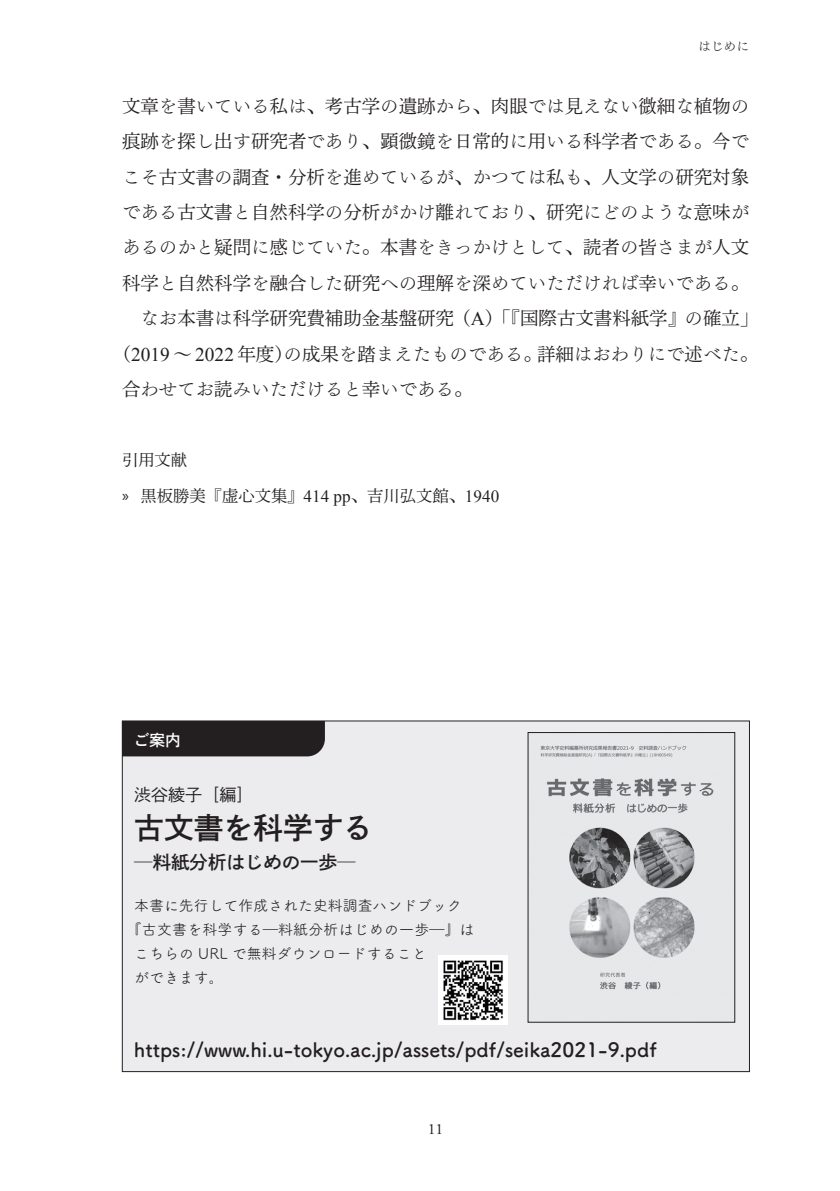
<style>
.page{position:relative;width:840px;height:1191px;background:#fff}
.page>*{position:absolute;margin:0;border:0;box-sizing:border-box;transform-origin:0 0}
.t1{font:29.8px "DNP Shuei Go Gin Std B";color:#231f20}
.t2{font:700 19.8px "Tsuku A Rd Gothic";color:#231f20}
.t3{font:18.4px/35.4px "Tsuku Min Pr 6 N L";color:#231f20;text-align:justify}
.t4{font:18.4px/35.4px "DNP Shuei Min Pr 6 N L";color:#231f20;text-align:justify}
.t5{font:18.4px "DNP Shuei Go Gin Std B";color:#231f20}
.t6{font:17px "DNP Shuei Go Gin Std L";color:#231f20}
.t7{font:16.2px/35.4px "DNP Shuei Min Pr 6 N L";color:#231f20}
.t8{font:15.6px "DNP Shuei Go Gin Std B";color:#fff}
.t9{font:15.6px "Adobe Garamond Pro";color:#231f20}
.t10{font:14.8px "Tsuku A Rd Gothic";letter-spacing:.01em;color:#231f20}
.t11{font:12.8px "Tsuku Min Pr 6 N L";color:#231f20}
.s1{font-family:"Tsuku Min Pr 6 N L"}
.s2{font-family:"DNP Shuei Min Pr 6 N L"}
.s3{font-family:"Times New Roman";font-size:19.4px}
.s4{font-family:"Myriad Pro"}
.s5{font-family:"Times New Roman";font-size:17.2px}
</style>
<div class="page">
<div style="left:122px;top:721px;width:627px;height:350px;background:#ececee"></div>
<div style="left:122px;top:721px;width:203px;height:35px;background:#231f20"></div>
<img style="left:540px;top:745px;width:174px;height:245px">
<img style="left:438px;top:955px;width:69px;height:69px">
<p class="t11" style="left:697px;top:35px;width:53px">はじめに</p>
<p class="t4" style="left:122px;top:85px;width:628px">文章<span class="s1">を</span>書<span class="s1">いている</span>私<span class="s1">は</span>、考古学<span class="s1">の</span>遺跡<span class="s1">から</span>、肉眼<span class="s1">では</span>見<span class="s1">えない</span>微細<span class="s1">な</span>植物<span class="s1">の</span>痕跡<span class="s1">を</span>探<span class="s1">し</span>出<span class="s1">す</span>研究者<span class="s1">であり</span>、顕微鏡<span class="s1">を</span>日常的<span class="s1">に</span>用<span class="s1">いる</span>科学者<span class="s1">である</span>。今<span class="s1">でこそ</span>古文書<span class="s1">の</span>調査・分析<span class="s1">を</span>進<span class="s1">めているが</span>、<span class="s1">かつては</span>私<span class="s1">も</span>、人文学<span class="s1">の</span>研究対象</p>
<p class="t3" style="left:122px;top:192px;width:628px">である<span class="s2">古文書</span>と<span class="s2">自然科学</span>の<span class="s2">分析</span>がかけ<span class="s2">離</span>れており<span class="s2">、研究</span>にどのような<span class="s2">意味</span>があるのかと<span class="s2">疑問</span>に<span class="s2">感</span>じていた<span class="s2">。本書</span>をきっかけとして<span class="s2">、読者</span>の<span class="s2">皆</span>さまが<span class="s2">人文科学</span>と<span class="s2">自然科学</span>を<span class="s2">融合</span>した<span class="s2">研究</span>への<span class="s2">理解</span>を<span class="s2">深</span>めていただければ<span class="s2">幸</span>いである<span class="s2">。</span></p>
<p class="t4" style="left:140px;top:298px;width:619px"><span class="s1">なお</span>本書<span class="s1">は</span>科学研究費補助金基盤研究（<span class="s3">A</span>）「『国際古文書料紙学』<span class="s1">の</span>確立」</p>
<p class="t3" style="left:122px;top:334px;width:637px;text-indent:-9px"><span class="s2">（</span><span class="s3">2019</span> <span class="s2">～</span> <span class="s3">2022</span> <span class="s2">年度）</span>の<span class="s2">成果</span>を<span class="s2">踏</span>まえたものである<span class="s2">。詳細</span>はおわりにで<span class="s2">述</span>べた<span class="s2">。合</span>わせてお<span class="s2">読</span>みいただけると<span class="s2">幸</span>いである<span class="s2">。</span></p>
<p class="t7" style="left:122px;top:440px;width:378px">引用文献<br><span class="s4">»</span> 黒板勝美『虚心文集』<span class="s5">414 pp</span>、吉川弘文館、<span class="s5">1940</span></p>
<p class="t8" style="left:134px;top:729px;width:48px">ご案内</p>
<p class="t6" style="left:134px;top:783px;width:121px">渋谷綾子［編］</p>
<h1 class="t1" style="left:134px;top:807px;width:240px">古文書を科学する</h1>
<p class="t5" style="left:134px;top:849px;width:223px">─料紙分析はじめの一歩─</p>
<p class="t10" style="left:134px;top:894px;width:329px">本書に先行して作成された史料調査ハンドブック</p>
<p class="t10" style="left:127px;top:918px;width:349px">『古文書を科学する―料紙分析はじめの一歩―』は</p>
<p class="t10" style="left:134px;top:942px;width:294px">こちらの URL で無料ダウンロードすること</p>
<p class="t10" style="left:134px;top:966px;width:91px">ができます。</p>
<p class="t2" style="left:134px;top:1034px;width:524px">https://www.hi.u-tokyo.ac.jp/assets/pdf/seika2021-9.pdf</p>
<p class="t9" style="left:427px;top:1120px;width:17px">11</p>
</div>
